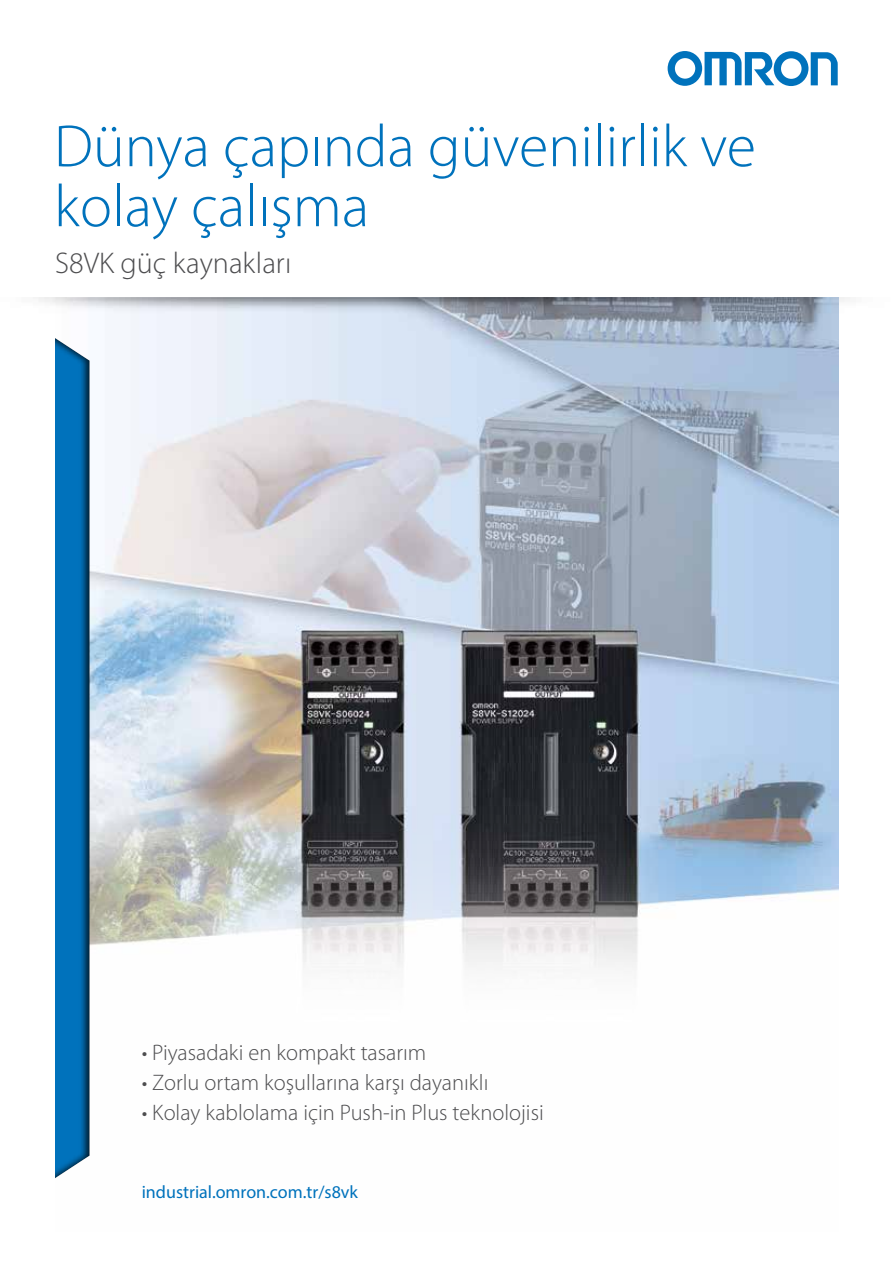
<style>
.page{position:relative;width:893px;height:1263px;background:#fff}
.page>*{position:absolute;margin:0;border:0;box-sizing:border-box;transform-origin:0 0}
.t1{font:300 60px/60px "Myriad Pro";color:#0072bc}
.t2{font:300 30px "Myriad Pro";color:#4d4d4f}
.t3{font:300 22.5px "Myriad Pro";color:#4d4d4f}
.t4{font:18px "Myriad Pro";color:#0072bc}
</style>
<div class="page">
<svg style="left:668px;top:51px;width:170px;height:35px"></svg>
<img style="left:90px;top:335px;width:749px;height:633px">
<div style="left:55px;top:316px;width:35px;height:886px;background:#000;opacity:.75"></div>
<img style="left:38px;top:298px;width:812px;height:37px">
<h1 class="t1" style="left:54px;top:117px;width:703px">Dünya çapında güvenilirlik ve kolay çalışma</h1>
<h2 class="t2" style="left:55px;top:247px;width:238px">S8VK güç kaynakları</h2>
<p class="t3" style="left:142px;top:1040px;width:286px">• Piyasadaki en kompakt tasarım</p>
<p class="t3" style="left:142px;top:1070px;width:348px">• Zorlu ortam koşullarına karşı dayanıklı</p>
<p class="t3" style="left:142px;top:1100px;width:404px">• Kolay kablolama için Push-in Plus teknolojisi</p>
<p class="t4" style="left:142px;top:1181px;width:218px">industrial.omron.com.tr/s8vk</p>
</div>
